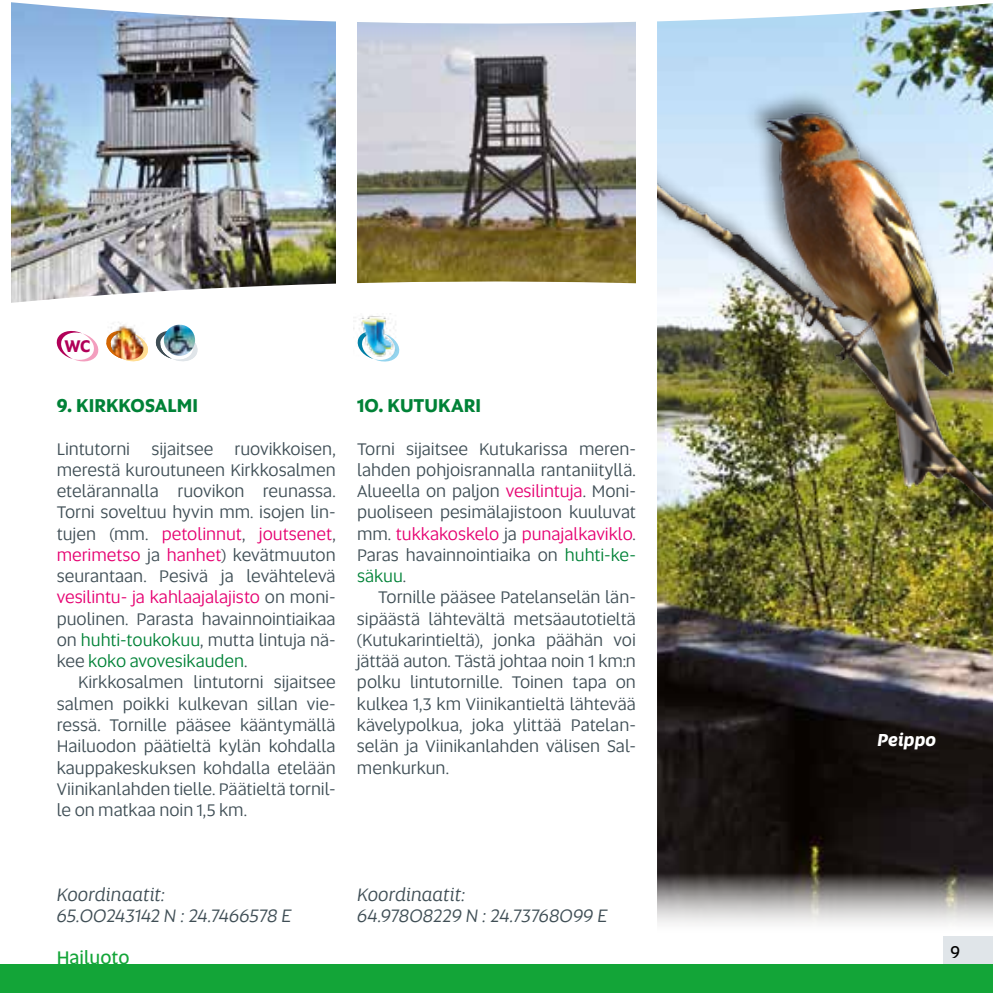
<style>
.page{position:relative;width:993px;height:993px;background:#fff}
.page>*{position:absolute;margin:0;border:0;box-sizing:border-box;transform-origin:0 0}
.t1{font:italic 18.75px/21.2px "Altis";color:#3f4e55}
.t2{font:700 18.75px "Altis";color:#008237}
.t3{font:18.75px "Altis";color:#13a538}
.t4{font:17.5px/21.2px "Altis";letter-spacing:-.005em;color:#3f4e55;text-align:justify}
.t5{font:italic 700 17.5px "Altis";letter-spacing:.005em;color:#fff}
.t6{font:17.5px "Altis";color:#000}
.t7{font:700 17px "Altis";color:#b10058}
.s1{color:#e60071}
.s2{color:#008237}
</style>
<div class="page">
<div style="left:943px;top:935px;width:49px;height:29px;background:#e0e5e9"></div>
<img style="left:11px;top:52px;width:324px;height:201px">
<img style="left:357px;top:52px;width:278px;height:201px">
<img style="left:12px;top:253px;width:624px;height:61px">
<svg style="left:11px;top:253px;width:1px;height:50px"></svg>
<img style="left:111px;top:322px;width:24px;height:6px">
<img style="left:164px;top:324px;width:31px;height:32px;border-radius:16px">
<img style="left:56px;top:328px;width:142px;height:34px">
<img style="left:353px;top:315px;width:47px;height:46px">
<div style="left:0;top:964px;width:992px;height:28px;background:#13a538"></div>
<img style="left:657px;top:52px;width:335px;height:872px">
<img style="left:11px;top:2px;width:981px;height:50px">
<img style="left:657px;top:57px;width:335px;height:538px">
<p class="t7" style="left:64px;top:333px;width:28px">WC</p>
<p class="t2" style="left:57px;top:391px;width:143px">9. KIRKKOSALMI</p>
<p class="t4" style="left:57px;top:437px;width:280px">Lintutorni sijaitsee ruovikkoisen, merestä kuroutuneen Kirkkosalmen etelärannalla ruovikon reunassa.<br>Torni soveltuu hyvin mm. isojen lin&shy;tujen (mm. <span class="s1">petolinnut</span>, <span class="s1">joutsenet</span>, <span class="s1">merimetso</span> ja <span class="s1">hanhet</span>) kevätmuuton seurantaan. Pesivä ja levähtelevä <span class="s1">vesilintu- ja kahlaajalajisto</span> on moni&shy;puolinen. Parasta havainnointiaikaa on <span class="s2">huhti-toukokuu</span>, mutta lintuja nä&shy;kee <span class="s2">koko avovesikauden</span>.</p>
<p class="t4" style="left:57px;top:671px;width:280px;text-indent:21px">Kirkkosalmen lintutorni sijaitsee salmen poikki kulkevan sillan vie&shy;ressä. Tornille pääsee kääntymällä Hailuodon päätieltä kylän kohdalla kauppakeskuksen kohdalla etelään Viinikanlahden tielle. Päätieltä tornil&shy;le on matkaa noin 1,5 km.</p>
<p class="t2" style="left:357px;top:391px;width:126px">10. KUTUKARI</p>
<p class="t4" style="left:357px;top:437px;width:280px">Torni sijaitsee Kutukarissa meren&shy;lahden pohjoisrannalla rantaniityllä.<br>Alueella on paljon <span class="s1">vesilintuja</span>. Moni&shy;puoliseen pesimälajistoon kuuluvat mm. <span class="s1">tukkakoskelo</span> ja <span class="s1">punajalkaviklo</span>.<br>Paras havainnointiaika on <span class="s2">huhti-ke&shy;säkuu</span>.</p>
<p class="t4" style="left:357px;top:586px;width:280px;text-indent:21px">Tornille pääsee Patelanselän län&shy;sipäästä lähtevältä metsäautotieltä (Kutukarintieltä), jonka päähän voi jättää auton. Tästä johtaa noin 1 km:n polku lintutornille. Toinen tapa on kulkea 1,3 km Viinikantieltä lähtevää kävelypolkua, joka ylittää Patelan&shy;selän ja Viinikanlahden välisen Sal&shy;menkurkun.</p>
<p class="t1" style="left:57px;top:883px;width:236px">Koordinaatit:<br>65.00243142 N : 24.7466578 E</p>
<p class="t1" style="left:357px;top:883px;width:252px">Koordinaatit:<br>64.97808229 N : 24.73768099 E</p>
<p class="t5" style="left:877px;top:726px;width:60px">Peippo</p>
<p class="t3" style="left:57px;top:944px;width:74px">Hailuoto</p>
<p class="t6" style="left:950px;top:939px;width:11px">9</p>
</div>
